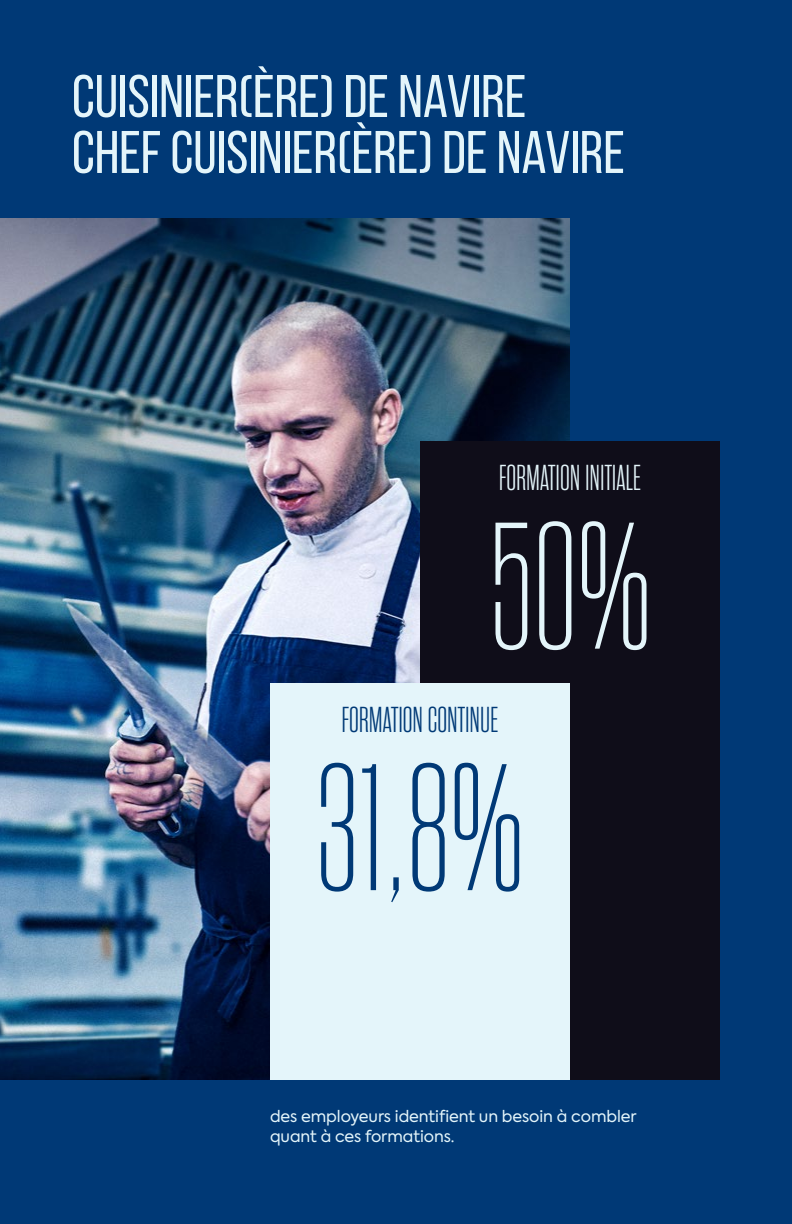
<style>
.page{position:relative;width:792px;height:1224px;background:#003976}
.page>*{position:absolute;margin:0;border:0;box-sizing:border-box;transform-origin:0 0}
.t1{font:100 180px "Rama Gothic M";color:#003976}
.t2{font:100 180px "Rama Gothic M";color:#e4f5fa}
.t3{font:60px/56px "Bebas Neue";color:#e4f5fa}
.t4{font:300 36px "Rama Gothic M";color:#e4f5fa}
.t5{font:300 36px "Rama Gothic M";color:#003976}
.t6{font:16px/20px "Axiforma";letter-spacing:-.005em;color:#e4f5fa}
</style>
<div class="page">
<img style="left:0;top:218px;width:570px;height:862px">
<div style="left:420px;top:441px;width:300px;height:639px;background:#0f0d19"></div>
<div style="left:270px;top:683px;width:300px;height:397px;background:#e4f5fa"></div>
<h2 class="t3" style="left:72px;top:68px;width:555px">CUISINIER(ÈRE) DE NAVIRE<br>CHEF CUISINIER(ÈRE) DE NAVIRE</h2>
<h3 class="t4" style="left:499px;top:460px;width:144px">FORMATION INITIALE</h3>
<h1 class="t2" style="left:489px;top:500px;width:164px">50%</h1>
<h3 class="t5" style="left:342px;top:702px;width:158px">FORMATION CONTINUE</h3>
<h1 class="t1" style="left:316px;top:742px;width:210px">31,8%</h1>
<p class="t6" style="left:270px;top:1106px;width:368px">des employeurs identifient un besoin à combler quant à ces formations.</p>
</div>
